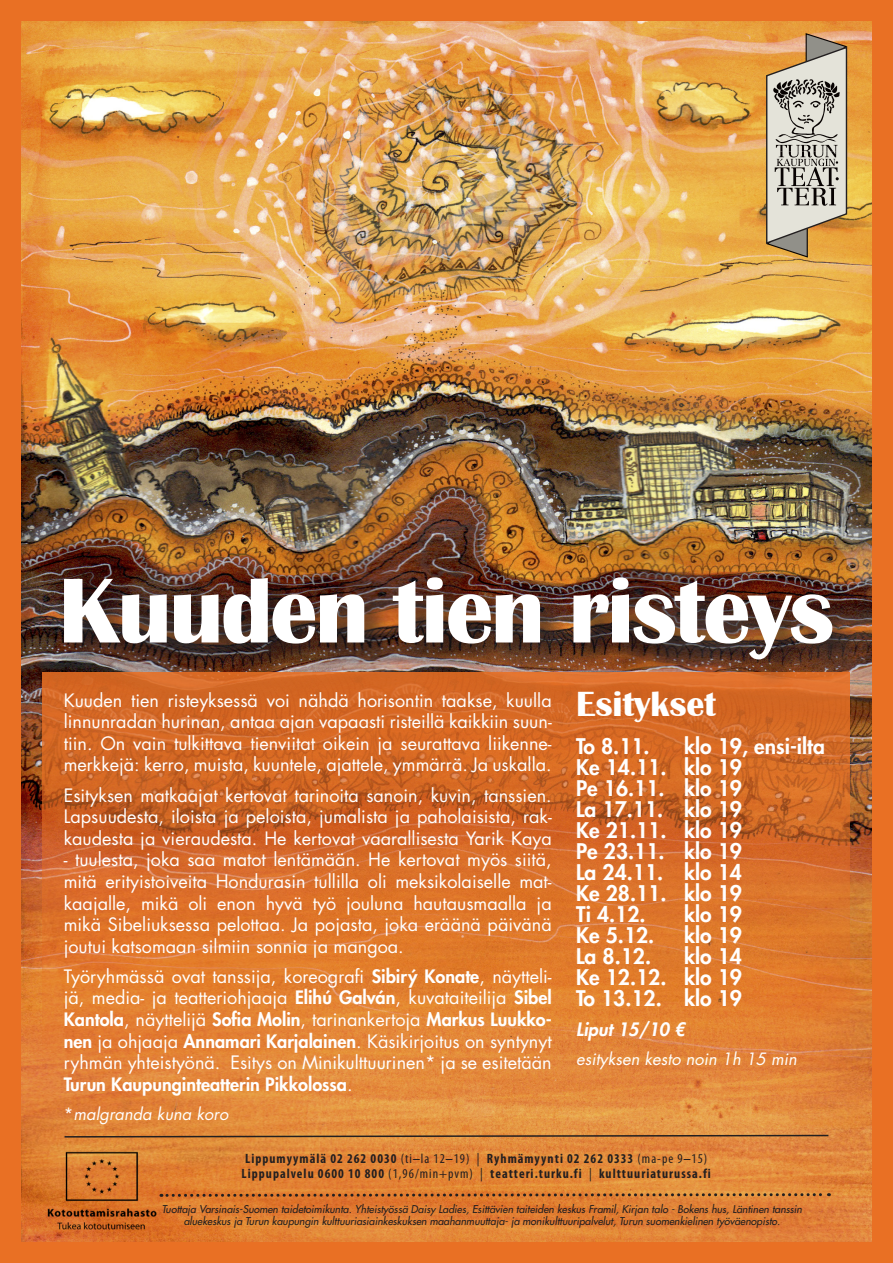
<style>
.page{position:relative;width:893px;height:1263px;background:#e97024}
.page>*{position:absolute;margin:0;border:0;box-sizing:border-box;transform-origin:0 0}
.t1{font:700 95.4px "Britannic";letter-spacing:-.025em;color:#fff}
.t2{font:700 36px "Britannic";color:#fff}
.t3{font:800 21px/21px "Futura Std";color:#fff}
.t4{font:18px/21.6px "Futura Std";color:#fff;text-align:justify}
.t5{font:italic 800 18px "Futura Std";color:#fff}
.t6{font:italic 16.5px "Futura Std";color:#fff}
.t7{font:700 condensed 13.5px/15px "Myriad Pro";letter-spacing:.075em;color:#231f20}
.t8{font:italic 500 10.5px/12px "Futura Std";color:#231f20;text-align:center}
.s1{font-weight:800}
.s2{font-style:normal}
.s3{font-weight:400}
.s4{font-family:"Futura Std";font-weight:400}
</style>
<div class="page">
<img style="left:21px;top:21px;width:851px;height:1221px">
<svg style="left:43px;top:672px;width:807px;height:452px"></svg>
<div style="left:57px;top:571px;width:805px;height:118px;background:#231f20;opacity:.75"></div>
<svg style="left:765px;top:32px;width:83px;height:226px;background:#bfaf97"></svg>
<img style="left:30px;top:1142px;width:132px;height:95px">
<svg style="left:161px;top:1192px;width:668px;height:6px"></svg>
<svg style="left:63px;top:1134px;width:767px;height:4px;background:#9b6533"></svg>
<h1 class="t1" style="left:59px;top:557px;width:777px">Kuuden tien risteys</h1>
<h2 class="t2" style="left:576px;top:684px;width:142px">Esitykset</h2>
<p class="t3" style="left:576px;top:736px;width:75px">To 8.11.</p>
<p class="t4" style="left:64px;top:689px;width:489px">Kuuden tien risteyksessä voi nähdä horisontin taakse, kuulla linnunradan hurinan, antaa ajan vapaasti risteillä kaikkiin suun&shy;tiin. On vain tulkittava tienviitat oikein ja seurattava liikenne&shy;merkkejä: kerro, muista, kuuntele, ajattele, ymmärrä. Ja uskalla.</p>
<p class="t4" style="left:64px;top:784px;width:489px">Esityksen matkaajat kertovat tarinoita sanoin, kuvin, tanssien.<br>Lapsuudesta, iloista ja peloista, jumalista ja paholaisista, rak&shy;kaudesta ja vieraudesta. He kertovat vaarallisesta Yarik Kaya</p>
<p class="t4" style="left:64px;top:849px;width:489px">- tuulesta, joka saa matot lentämään. He kertovat myös siitä, mitä erityistoiveita Hondurasin tullilla oli meksikolaiselle mat&shy;kaajalle, mikä oli enon hyvä työ jouluna hautausmaalla ja mikä Sibeliuksessa pelottaa. Ja pojasta, joka eräänä päivänä joutui katsomaan silmiin sonnia ja mangoa.</p>
<p class="t4" style="left:64px;top:965px;width:489px">Työryhmässä ovat tanssija, koreografi <span class="s1">Sibirý Konate</span>, näytteli&shy;jä, media- ja teatteriohjaaja <span class="s1">Elihú Galván</span>, kuvataiteilija <span class="s1">Sibel Kantola</span>, näyttelijä <span class="s1">Sofia Molin</span>, tarinankertoja <span class="s1">Markus Luukko&shy;nen</span> ja ohjaaja <span class="s1">Annamari Karjalainen</span>. Käsikirjoitus on syntynyt ryhmän yhteistyönä. Esitys on Minikulttuurinen* ja se esitetään <span class="s1">Turun Kaupunginteatterin Pikkolossa</span>.</p>
<p class="t6" style="left:64px;top:1104px;width:166px"><span class="s2">*</span>malgranda kuna koro</p>
<p class="t3" style="left:576px;top:736px;width:250px;text-indent:108px">klo 19, ensi-ilta<br>Ke 14.11. klo 19<br>Pe 16.11. klo 19<br>La 17.11. klo 19<br>Ke 21.11. klo 19<br>Pe 23.11. klo 19<br>La 24.11. klo 14<br>Ke 28.11. klo 19<br>Ti 4.12.</p>
<p class="t3" style="left:684px;top:904px;width:59px">klo 19</p>
<p class="t3" style="left:576px;top:925px;width:80px">Ke 5.12.</p>
<p class="t3" style="left:684px;top:925px;width:59px">klo 19</p>
<p class="t3" style="left:576px;top:946px;width:76px">La 8.12.</p>
<p class="t3" style="left:576px;top:946px;width:167px;text-align:justify;text-indent:108px">klo 14<br>Ke 12.12. klo 19<br>To 13.12. klo 19</p>
<p class="t5" style="left:576px;top:1017px;width:110px">Liput 15/10 €</p>
<p class="t6" style="left:576px;top:1048px;width:222px">esityksen kesto noin 1h 15 min</p>
<p class="t7" style="left:242px;top:1151px;width:471px">Lippumyymälä 02 262 0030 <span class="s3">(ti</span><span class="s4">–</span><span class="s3">la 12</span><span class="s4">–</span><span class="s3">19) |</span> Ryhmämyynti 02 262 0333 <span class="s3">(ma-pe 9</span><span class="s4">–</span><span class="s3">15)<br></span>Lippupalvelu 0600 10 800 <span class="s3">(1,96/min+pvm) |</span> teatteri.turku.fi <span class="s3">|</span> kulttuuriaturussa.fi</p>
<p class="t8" style="left:162px;top:1203px;width:642px">Tuottaja Varsinais-Suomen taidetoimikunta. Yhteistyössä Daisy Ladies, Esittävien taiteiden keskus Framil, Kirjan talo - Bokens hus, Läntinen tanssin aluekeskus ja Turun kaupungin kulttuuriasiainkeskuksen maahanmuuttaja- ja monikulttuuripalvelut, Turun suomenkielinen työväenopisto.</p>
</div>
